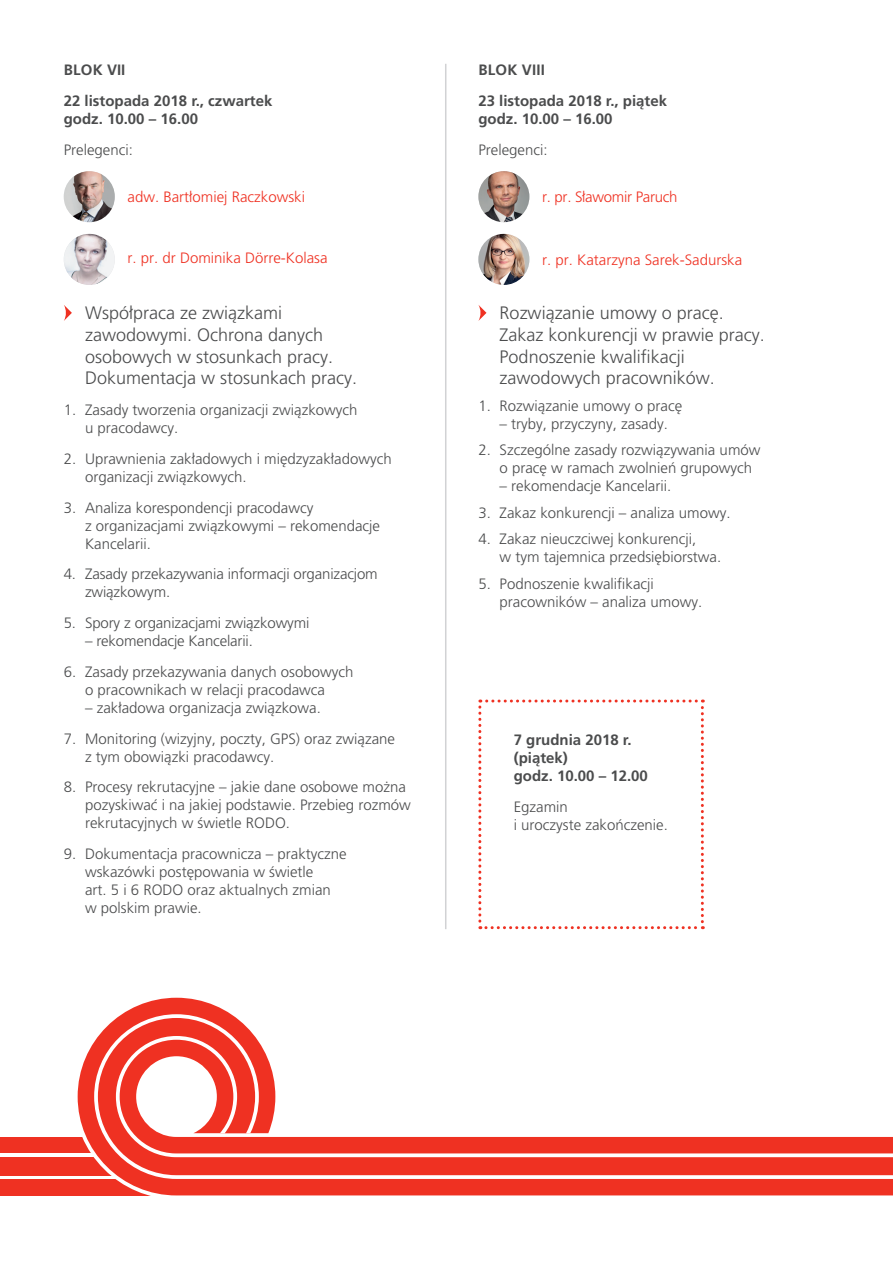
<style>
.page{position:relative;width:893px;height:1263px;background:#fff}
.page>*{position:absolute;margin:0;border:0;box-sizing:border-box;transform-origin:0 0}
.t1{font:18px/21.6px "Frutiger CE Light";color:#4b4c4d}
.t2{font:15px/18px "Frutiger CE Light";color:#4b4c4d}
.t3{font:700 15px/30.8px "Frutiger CE";color:#4b4c4d}
.t4{font:15px "Frutiger CE Light";color:#ef3122}
.t5{font:15px "Frutiger CE Light";letter-spacing:-.02em;color:#ef3122}
</style>
<div class="page">
<svg style="left:64px;top:305px;width:8px;height:16px"></svg>
<hr style="left:445px;top:64px;width:1px;height:865px;background:#d1d2d4">
<svg style="left:478px;top:305px;width:8px;height:16px"></svg>
<img style="left:64px;top:171px;width:51px;height:51px;border-radius:26px">
<svg style="left:64px;top:234px;width:51px;height:51px"></svg>
<svg style="left:478px;top:699px;width:226px;height:230px"></svg>
<img style="left:478px;top:171px;width:51px;height:51px;border-radius:26px">
<img style="left:478px;top:234px;width:51px;height:51px;border-radius:26px">
<div style="left:0;top:1137px;width:163px;height:58px;background:#ef3122"></div>
<svg style="left:0;top:1153px;width:74px;height:26px"></svg>
<div style="left:0;top:1157px;width:149px;height:18px;background:#ef3122"></div>
<svg style="left:78px;top:998px;width:815px;height:197px;fill:#ef3122"></svg>
<svg style="left:94px;top:1014px;width:799px;height:165px"></svg>
<svg style="left:98px;top:1018px;width:795px;height:157px"></svg>
<p class="t3" style="left:64px;top:54px;width:210px">BLOK VII<br>22 listopada 2018 r., czwartek</p>
<p class="t3" style="left:64px;top:103px;width:136px">godz. 10.00 – 16.00</p>
<p class="t2" style="left:64px;top:140px;width:71px">Prelegenci:</p>
<p class="t4" style="left:128px;top:189px;width:179px">adw. Bartłomiej Raczkowski</p>
<p class="t4" style="left:128px;top:249px;width:202px">r. pr. dr Dominika Dörre-Kolasa</p>
<p class="t1" style="left:85px;top:302px;width:274px">Współpraca ze związkami zawodowymi. Ochrona danych osobowych w stosunkach pracy.<br>Dokumentacja w stosunkach pracy.</p>
<p class="t2" style="left:85px;top:401px;width:274px;text-indent:-21px">1. Zasady tworzenia organizacji związkowych u pracodawcy.</p>
<p class="t2" style="left:85px;top:449px;width:308px;text-indent:-21px">2. Uprawnienia zakładowych i międzyzakładowych organizacji związkowych.</p>
<p class="t2" style="left:85px;top:498px;width:296px;text-indent:-21px">3. Analiza korespondencji pracodawcy<br>z organizacjami związkowymi – rekomendacje<br>Kancelarii.</p>
<p class="t2" style="left:85px;top:565px;width:294px;text-indent:-21px">4. Zasady przekazywania informacji organizacjom związkowym.</p>
<p class="t2" style="left:64px;top:614px;width:247px">5. Spory z organizacjami związkowymi</p>
<p class="t2" style="left:85px;top:632px;width:169px">– rekomendacje Kancelarii.</p>
<p class="t2" style="left:64px;top:662px;width:291px;text-align:center">6. Zasady przekazywania danych osobowych o pracownikach w relacji pracodawca</p>
<p class="t2" style="left:85px;top:698px;width:237px">– zakładowa organizacja związkowa.</p>
<p class="t2" style="left:85px;top:729px;width:312px;text-indent:-21px">7. Monitoring (wizyjny, poczty, GPS) oraz związane z tym obowiązki pracodawcy.</p>
<p class="t2" style="left:85px;top:778px;width:327px;text-indent:-21px">8. Procesy rekrutacyjne – jakie dane osobowe można pozyskiwać i na jakiej podstawie. Przebieg rozmów rekrutacyjnych w świetle RODO.</p>
<p class="t2" style="left:85px;top:845px;width:263px;text-indent:-21px">9. Dokumentacja pracownicza – praktyczne wskazówki postępowania w świetle<br>art. 5 i 6 RODO oraz aktualnych zmian<br>w polskim prawie.</p>
<p class="t3" style="left:478px;top:54px;width:190px">BLOK VIII<br>23 listopada 2018 r., piątek</p>
<p class="t3" style="left:478px;top:103px;width:136px">godz. 10.00 – 16.00</p>
<p class="t2" style="left:478px;top:140px;width:71px">Prelegenci:</p>
<p class="t5" style="left:542px;top:189px;width:137px">r. pr. Sławomir Paruch</p>
<p class="t4" style="left:542px;top:251px;width:201px">r. pr. Katarzyna Sarek-Sadurska</p>
<p class="t1" style="left:500px;top:302px;width:267px">Rozwiązanie umowy o pracę.<br>Zakaz konkurencji w prawie pracy.<br>Podnoszenie kwalifikacji zawodowych pracowników.</p>
<p class="t2" style="left:478px;top:396px;width:205px">1. Rozwiązanie umowy o pracę</p>
<p class="t2" style="left:500px;top:414px;width:170px">– tryby, przyczyny, zasady.</p>
<p class="t2" style="left:500px;top:441px;width:262px;text-indent:-21px">2. Szczególne zasady rozwiązywania umów o pracę w ramach zwolnień grupowych</p>
<p class="t2" style="left:500px;top:477px;width:173px">– rekomendacje Kancelarii.</p>
<p class="t2" style="left:478px;top:503px;width:254px">3. Zakaz konkurencji – analiza umowy.</p>
<p class="t2" style="left:500px;top:530px;width:223px;text-indent:-21px">4. Zakaz nieuczciwej konkurencji,<br>w tym tajemnica przedsiębiorstwa.</p>
<p class="t2" style="left:500px;top:574px;width:204px;text-indent:-21px">5. Podnoszenie kwalifikacji pracowników – analiza umowy.</p>
<p class="t3" style="left:514px;top:731px;width:136px;line-height:18px">7 grudnia 2018 r. (piątek)<br>godz. 10.00 – 12.00</p>
<p class="t2" style="left:514px;top:797px;width:156px">Egzamin<br>i uroczyste zakończenie.</p>
</div>
